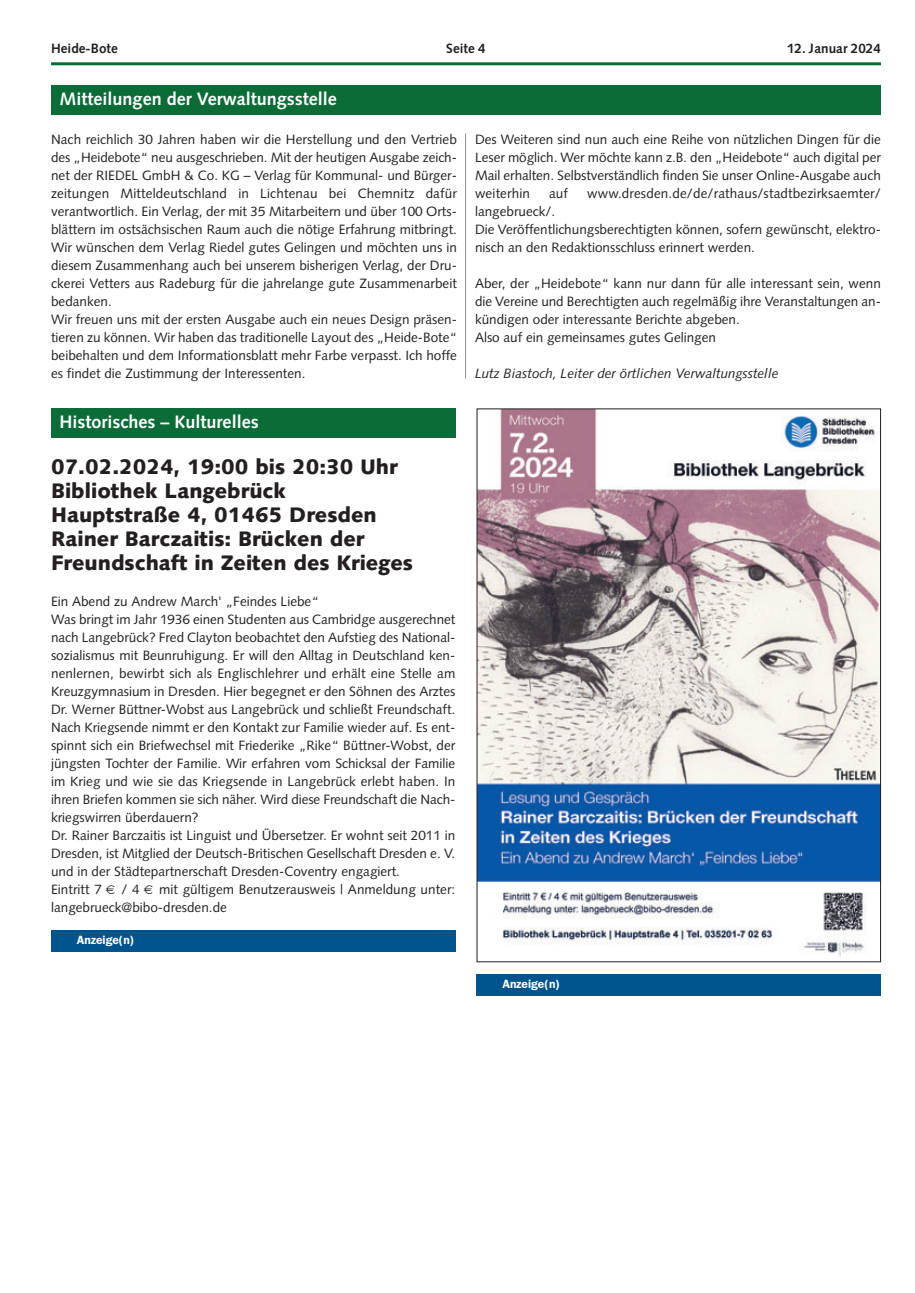
<style>
.page{position:relative;width:915px;height:1293px;background:#fff}
.page>*{position:absolute;margin:0;border:0;box-sizing:border-box;transform-origin:0 0}
.t1{font:900 21px/24px "Syntax";color:#231f20}
.t2{font:700 18px "Syntax";color:#fff}
.t3{font:13.5px/18px "Syntax";color:#231f20}
.t4{font:italic 13.5px "Syntax";color:#231f20}
.t5{font:700 13.5px "Syntax";color:#231f20}
.t6{font:600 12px "Franklin Gothic";color:#fff}
</style>
<div class="page">
<hr style="left:51px;top:62px;width:829px;height:3px;background:#0b6c38">
<div style="left:51px;top:408px;width:404px;height:30px;background:#0b6c38"></div>
<img style="left:478px;top:410px;width:400px;height:547px">
<div style="left:51px;top:85px;width:829px;height:30px;background:#0b6c38"></div>
<hr style="left:465px;top:133px;width:1px;height:245px;background:#939598">
<div style="left:51px;top:930px;width:404px;height:21px;background:#00548e"></div>
<div style="left:476px;top:974px;width:404px;height:21px;background:#00548e"></div>
<p class="t5" style="left:51px;top:43px;width:68px">Heide-Bote</p>
<p class="t5" style="left:446px;top:43px;width:41px">Seite 4</p>
<p class="t5" style="left:786px;top:43px;width:95px">12. Januar 2024</p>
<h2 class="t2" style="left:60px;top:91px;width:279px">Mitteilungen der Verwaltungsstelle</h2>
<p class="t3" style="left:51px;top:132px;width:407px">Nach reichlich 30 Jahren haben wir die Herstellung und den Vertrieb des „Heidebote“ neu ausgeschrieben. Mit der heutigen Ausgabe zeich&shy;net der RIEDEL GmbH &amp; Co. KG – Verlag für Kommunal- und Bürger&shy;zeitungen Mitteldeutschland in Lichtenau bei Chemnitz dafür verantwortlich. Ein Verlag, der mit 35 Mitarbeitern und über 100 Orts&shy;blättern im ostsächsischen Raum auch die nötige Erfahrung mitbringt.<br>Wir wünschen dem Verlag Riedel gutes Gelingen und möchten uns in diesem Zusammenhang auch bei unserem bisherigen Verlag, der Dru&shy;ckerei Vetters aus Radeburg für die jahrelange gute Zusammenarbeit bedanken.<br>Wir freuen uns mit der ersten Ausgabe auch ein neues Design präsen&shy;tieren zu können. Wir haben das traditionelle Layout des „Heide-Bote“ beibehalten und dem Informationsblatt mehr Farbe verpasst. Ich hoffe es findet die Zustimmung der Interessenten.</p>
<p class="t3" style="left:475px;top:132px;width:407px;text-align:justify">Des Weiteren sind nun auch eine Reihe von nützlichen Dingen für die Leser möglich. Wer möchte kann z.B. den „Heidebote“ auch digital per Mail erhalten. Selbstverständlich finden Sie unser Online-Ausgabe auch weiterhin</p>
<p class="t3" style="left:549px;top:186px;width:21px">auf</p>
<p class="t3" style="left:587px;top:186px;width:295px">www.dresden.de/de/rathaus/stadtbezirksaemter/</p>
<p class="t3" style="left:475px;top:204px;width:407px">langebrueck/.<br>Die Veröffentlichungsberechtigten können, sofern gewünscht, elektro&shy;nisch an den Redaktionsschluss erinnert werden.</p>
<p class="t3" style="left:475px;top:276px;width:407px">Aber, der „Heidebote“ kann nur dann für alle interessant sein, wenn die Vereine und Berechtigten auch regelmäßig ihre Veranstaltungen an&shy;kündigen oder interessante Berichte abgeben.<br>Also auf ein gemeinsames gutes Gelingen</p>
<p class="t4" style="left:475px;top:367px;width:305px">Lutz Biastoch, Leiter der örtlichen Verwaltungsstelle</p>
<h2 class="t2" style="left:60px;top:414px;width:200px">Historisches – Kulturelles</h2>
<h1 class="t1" style="left:51px;top:457px;width:363px">07.02.2024, 19:00 bis 20:30 Uhr<br>Bibliothek Langebrück<br>Hauptstraße 4, 01465 Dresden<br>Rainer Barczaitis: Brücken der<br>Freundschaft in Zeiten des Krieges</h1>
<p class="t3" style="left:51px;top:594px;width:405px">Ein Abend zu Andrew March' „Feindes Liebe“<br>Was bringt im Jahr 1936 einen Studenten aus Cambridge ausgerechnet nach Langebrück? Fred Clayton beobachtet den Aufstieg des National&shy;sozialismus mit Beunruhigung. Er will den Alltag in Deutschland ken&shy;nenlernen, bewirbt sich als Englischlehrer und erhält eine Stelle am Kreuzgymnasium in Dresden. Hier begegnet er den Söhnen des Arztes Dr. Werner Büttner-Wobst aus Langebrück und schließt Freundschaft.<br>Nach Kriegsende nimmt er den Kontakt zur Familie wieder auf. Es ent&shy;spinnt sich ein Briefwechsel mit Friederike „Rike“ Büttner-Wobst, der jüngsten Tochter der Familie. Wir erfahren vom Schicksal der Familie im Krieg und wie sie das Kriegsende in Langebrück erlebt haben. In ihren Briefen kommen sie sich näher. Wird diese Freundschaft die Nach&shy;kriegswirren überdauern?<br>Dr. Rainer Barczaitis ist Linguist und Übersetzer. Er wohnt seit 2011 in Dresden, ist Mitglied der Deutsch-Britischen Gesellschaft Dresden e. V. und in der Städtepartnerschaft Dresden-Coventry engagiert.<br>Eintritt 7</p>
<p class="t3" style="left:51px;top:882px;width:405px;text-indent:108px">mit gültigem Benutzerausweis | Anmeldung unter: langebrueck@bibo-dresden.de</p>
<p class="t3" style="left:121px;top:882px;width:20px">/ 4</p>
<p class="t6" style="left:77px;top:935px;width:59px">Anzeige(n)</p>
<p class="t6" style="left:502px;top:979px;width:59px">Anzeige(n)</p>
</div>
